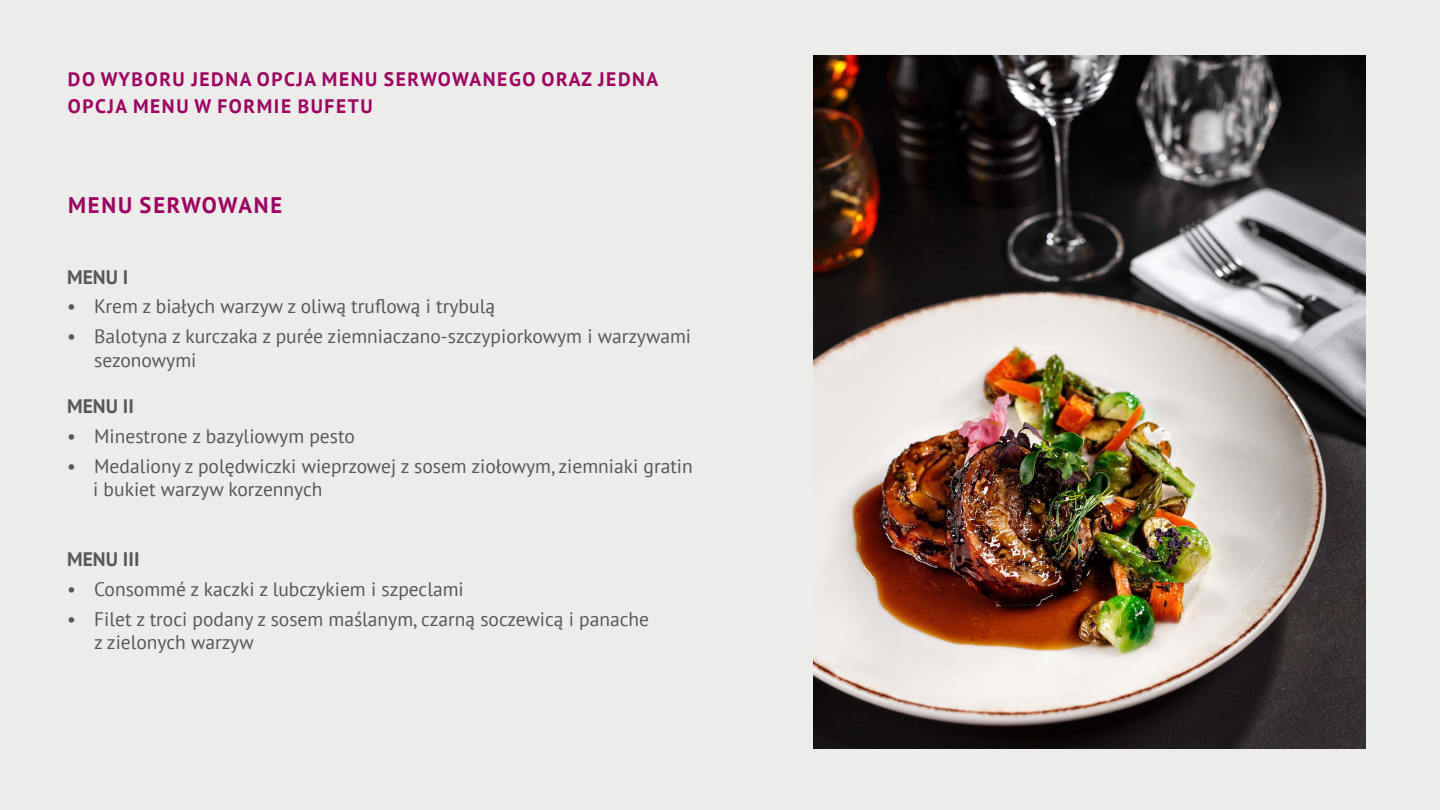
<style>
.page{position:relative;width:1440px;height:810px;background:#ececeb}
.page>*{position:absolute;margin:0;border:0;box-sizing:border-box;transform-origin:0 0}
.t1{font:700 22.5px "PT Sans";letter-spacing:.08em;color:#a00062}
.t2{font:19.5px/23.4px "PT Sans";color:#54585a}
.t3{font:700 19.5px/27px "PT Sans";letter-spacing:.08em;color:#a00062}
.t4{font:700 19.5px "PT Sans";color:#54585a}
</style>
<div class="page">
<img style="left:814px;top:55px;width:552px;height:693px">
<p class="t3" style="left:68px;top:66px;width:592px">DO WYBORU JEDNA OPCJA MENU SERWOWANEGO ORAZ JEDNA<br>OPCJA MENU W FORMIE BUFETU</p>
<p class="t1" style="left:68px;top:191px;width:215px">MENU SERWOWANE</p>
<p class="t4" style="left:67px;top:264px;width:63px">MENU I</p>
<p class="t2" style="left:67px;top:294px;width:429px">• Krem z białych warzyw z oliwą truflową i trybulą</p>
<p class="t2" style="left:94px;top:324px;width:599px;text-indent:-27px">• Balotyna z kurczaka z purée ziemniaczano-szczypiorkowym i warzywami sezonowymi</p>
<p class="t4" style="left:67px;top:394px;width:68px">MENU II</p>
<p class="t2" style="left:67px;top:424px;width:289px">• Minestrone z bazyliowym pesto</p>
<p class="t2" style="left:93px;top:454px;width:601px;text-indent:-26px">• Medaliony z polędwiczki wieprzowej z sosem ziołowym, ziemniaki gratin i bukiet warzyw korzennych</p>
<p class="t4" style="left:67px;top:547px;width:74px">MENU III</p>
<p class="t2" style="left:67px;top:577px;width:398px">• Consommé z kaczki z lubczykiem i szpeclami</p>
<p class="t2" style="left:94px;top:607px;width:556px;text-indent:-27px">• Filet z troci podany z sosem maślanym, czarną soczewicą i panache z zielonych warzyw</p>
</div>
